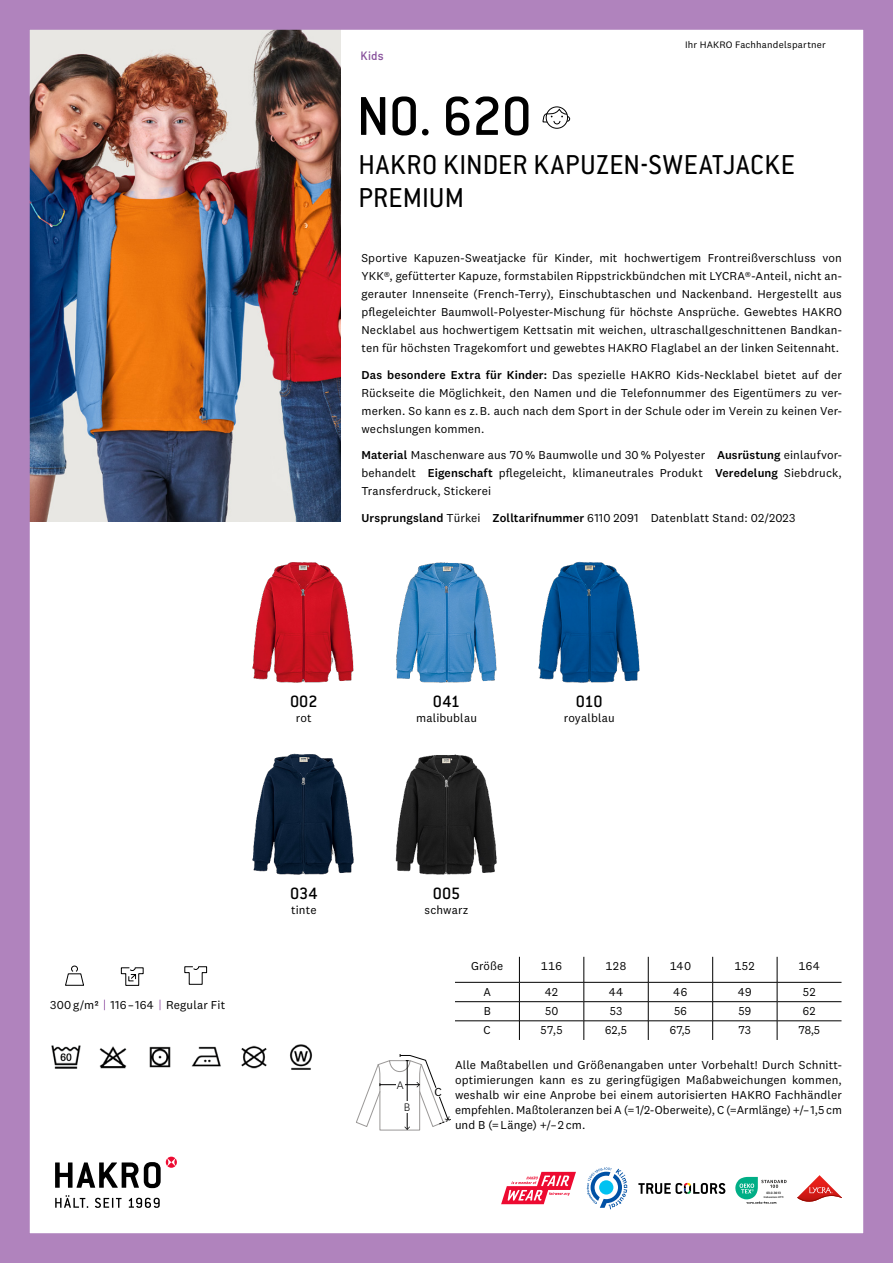
<style>
.page{position:relative;width:893px;height:1263px;background:#fff}
.page>*{position:absolute;margin:0;border:0;box-sizing:border-box;transform-origin:0 0}
.t1{font:500 60px "Conduit ITC Pro";color:#000}
.t2{font:30px/33px "Conduit ITC Pro";letter-spacing:.015em;color:#000}
.t3{font:500 18px "Conduit ITC Pro";letter-spacing:-.005em;color:#000}
.t4{font:500 13.5px "Conduit ITC Pro";color:#87509b}
.t5{font:300 12.75px "National";color:#000}
.t6{font:12px "National 2";color:#000}
.t7{font:11.85px/18px "National 2";letter-spacing:.01em;color:#000;text-align:justify}
.t8{font:11.85px "National 2";letter-spacing:.01em;color:#000;scale:.96 1}
.t9{font:9.75px "National 2";letter-spacing:.02em;color:#000}
.t10{font:700 3.45px "Foco";color:#222}
.t11{font:700 2.7px "Foco";color:#222}
.s1{font-weight:500}
</style>
<div class="page">
<svg style="left:55px;top:1195px;width:33px;height:13px"></svg>
<svg style="left:95px;top:1198px;width:27px;height:10px"></svg>
<svg style="left:129px;top:1198px;width:31px;height:10px"></svg>
<svg style="left:55px;top:1157px;width:122px;height:31px"></svg>
<svg style="left:356px;top:1054px;width:95px;height:77px"></svg>
<img style="left:31px;top:31px;width:309px;height:491px">
<img style="left:51px;top:1044px;width:262px;height:26px">
<svg style="left:797px;top:1175px;width:45px;height:27px"></svg>
<div style="left:0;top:0;width:893px;height:1263px;border:30px solid #b083bd"></div>
<div style="left:546px;top:106px;width:22px;height:23px;border:1px solid #000;border-radius:50%"></div>
<svg style="left:542px;top:109px;width:28px;height:16px"></svg>
<svg style="left:65px;top:965px;width:19px;height:21px"></svg>
<svg style="left:121px;top:967px;width:23px;height:19px"></svg>
<svg style="left:184px;top:966px;width:23px;height:19px"></svg>
<img style="left:252px;top:561px;width:388px;height:122px">
<img style="left:252px;top:753px;width:245px;height:122px">
<hr style="left:455px;top:982px;width:64px;height:1px;background:#000">
<hr style="left:519px;top:982px;width:65px;height:1px;background:#000">
<hr style="left:584px;top:982px;width:64px;height:1px;background:#000">
<hr style="left:648px;top:982px;width:65px;height:1px;background:#000">
<hr style="left:713px;top:982px;width:64px;height:1px;background:#000">
<hr style="left:777px;top:982px;width:64px;height:1px;background:#000">
<hr style="left:520px;top:1001px;width:64px;height:1px;background:#000">
<hr style="left:584px;top:1001px;width:64px;height:1px;background:#000">
<hr style="left:648px;top:1001px;width:64px;height:1px;background:#000">
<hr style="left:713px;top:1001px;width:64px;height:1px;background:#000">
<hr style="left:777px;top:1001px;width:64px;height:1px;background:#000">
<hr style="left:520px;top:1020px;width:64px;height:1px;background:#000">
<hr style="left:584px;top:1020px;width:64px;height:1px;background:#000">
<hr style="left:648px;top:1020px;width:64px;height:1px;background:#000">
<hr style="left:713px;top:1020px;width:64px;height:1px;background:#000">
<hr style="left:777px;top:1020px;width:64px;height:1px;background:#000">
<hr style="left:455px;top:1001px;width:64px;height:1px;background:#000">
<hr style="left:455px;top:1020px;width:64px;height:1px;background:#000">
<svg style="left:777px;top:957px;width:1px;height:83px"></svg>
<svg style="left:648px;top:957px;width:1px;height:83px"></svg>
<svg style="left:712px;top:957px;width:1px;height:83px"></svg>
<svg style="left:584px;top:957px;width:1px;height:83px"></svg>
<svg style="left:519px;top:957px;width:1px;height:83px"></svg>
<svg style="left:159px;top:1000px;width:2px;height:10px"></svg>
<svg style="left:638px;top:1183px;width:87px;height:11px"></svg>
<svg style="left:501px;top:1172px;width:75px;height:32px"></svg>
<svg style="left:587px;top:1167px;width:40px;height:42px"></svg>
<svg style="left:735px;top:1177px;width:51px;height:27px"></svg>
<p class="t4" style="left:361px;top:48px;width:25px">Kids</p>
<p class="t9" style="left:685px;top:39px;width:142px">Ihr HAKRO Fachhandelspartner</p>
<h1 class="t1" style="left:356px;top:82px;width:177px">NO. 620</h1>
<h2 class="t2" style="left:358px;top:148px;width:438px">HAKRO KINDER KAPUZEN-SWEATJACKE<br>PREMIUM</h2>
<p class="t7" style="left:361px;top:249px;width:482px">Sportive Kapuzen-Sweatjacke für Kinder, mit hochwertigem Frontreißverschluss von YKK®, gefütterter Kapuze, formstabilen Rippstrickbündchen mit LYCRA®-Anteil, nicht an&shy;gerauter Innenseite (French-Terry), Einschubtaschen und Nackenband. Hergestellt aus pflegeleichter Baumwoll-Polyester-Mischung für höchste Ansprüche. Gewebtes HAKRO Necklabel aus hochwertigem Kettsatin mit weichen, ultraschallgeschnittenen Bandkan&shy;ten für höchsten Tragekomfort und gewebtes HAKRO Flaglabel an der linken Seitennaht.</p>
<p class="t7" style="left:361px;top:366px;width:482px"><span class="s1">Das besondere Extra für Kinder:</span> Das spezielle HAKRO Kids-Necklabel bietet auf der Rückseite die Möglichkeit, den Namen und die Telefonnummer des Eigentümers zu ver&shy;merken. So kann es z.B. auch nach dem Sport in der Schule oder im Verein zu keinen Ver&shy;wechslungen kommen.</p>
<p class="t7" style="left:361px;top:446px;width:482px"><span class="s1">Material</span> Maschenware aus 70 % Baumwolle und 30 % Polyester <span class="s1">Ausrüstung</span> einlaufvor&shy;behandelt <span class="s1">Eigenschaft</span> pflegeleicht, klimaneutrales Produkt <span class="s1">Veredelung</span> Siebdruck, Transferdruck, Stickerei</p>
<p class="t7" style="left:361px;top:509px;width:435px"><span class="s1">Ursprungsland</span> Türkei <span class="s1">Zolltarifnummer</span> 6110 2091 Datenblatt Stand: 02/2023</p>
<p class="t7" style="left:50px;top:995px;width:177px">300 g/m² 116–164 Regular Fit</p>
<h3 class="t3" style="left:290px;top:692px;width:29px">002</h3>
<p class="t7" style="left:296px;top:709px;width:17px">rot</p>
<h3 class="t3" style="left:290px;top:884px;width:29px">034</h3>
<p class="t7" style="left:291px;top:901px;width:27px">tinte</p>
<h3 class="t3" style="left:433px;top:692px;width:29px">041</h3>
<p class="t7" style="left:416px;top:709px;width:62px">malibublau</p>
<h3 class="t3" style="left:433px;top:884px;width:29px">005</h3>
<p class="t7" style="left:424px;top:901px;width:46px">schwarz</p>
<h3 class="t3" style="left:576px;top:692px;width:28px">010</h3>
<p class="t7" style="left:564px;top:709px;width:53px">royalblau</p>
<p class="t5" style="left:397px;top:1077px;width:8px">A</p>
<p class="t5" style="left:404px;top:1099px;width:8px">B</p>
<p class="t6" style="left:434px;top:1084px;width:9px">C</p>
<p class="t7" style="left:471px;top:957px;width:34px">Größe</p>
<p class="t7" style="left:541px;top:957px;width:23px">116</p>
<p class="t7" style="left:605px;top:957px;width:23px">128</p>
<p class="t7" style="left:670px;top:957px;width:23px">140</p>
<p class="t7" style="left:734px;top:957px;width:23px">152</p>
<p class="t7" style="left:799px;top:957px;width:23px">164</p>
<p class="t7" style="left:483px;top:983px;width:9px">A</p>
<p class="t7" style="left:545px;top:983px;width:15px">42</p>
<p class="t7" style="left:609px;top:983px;width:16px">44</p>
<p class="t7" style="left:673px;top:983px;width:16px">46</p>
<p class="t7" style="left:738px;top:983px;width:16px">49</p>
<p class="t7" style="left:802px;top:983px;width:15px">52</p>
<p class="t7" style="left:484px;top:1002px;width:9px">B</p>
<p class="t8" style="left:545px;top:1004px;width:16px">50</p>
<p class="t8" style="left:609px;top:1004px;width:15px">53</p>
<p class="t8" style="left:674px;top:1004px;width:15px">56</p>
<p class="t8" style="left:738px;top:1004px;width:15px">59</p>
<p class="t8" style="left:803px;top:1004px;width:15px">62</p>
<p class="t7" style="left:484px;top:1021px;width:9px">C</p>
<p class="t8" style="left:540px;top:1023px;width:25px">57,5</p>
<p class="t8" style="left:605px;top:1023px;width:25px">62,5</p>
<p class="t8" style="left:670px;top:1023px;width:24px">67,5</p>
<p class="t8" style="left:738px;top:1023px;width:15px">73</p>
<p class="t8" style="left:798px;top:1023px;width:25px">78,5</p>
<p class="t7" style="left:455px;top:1058px;width:388px;line-height:15px">Alle Maßtabellen und Größenangaben unter Vorbehalt! Durch Schnitt&shy;optimierungen kann es zu geringfügigen Maßabweichungen kommen, weshalb wir eine Anprobe bei einem autorisierten HAKRO Fachhändler empfehlen. Maßtoleranzen bei A (=1/2-Oberweite), C (=Armlänge) +/–1,5 cm und B (=Länge) +/–2 cm.</p>
<p class="t10" style="left:766px;top:1191px;width:16px">03.0.3613</p>
<p class="t11" style="left:764px;top:1195px;width:21px">Hohenstein HTTI</p>
</div>
